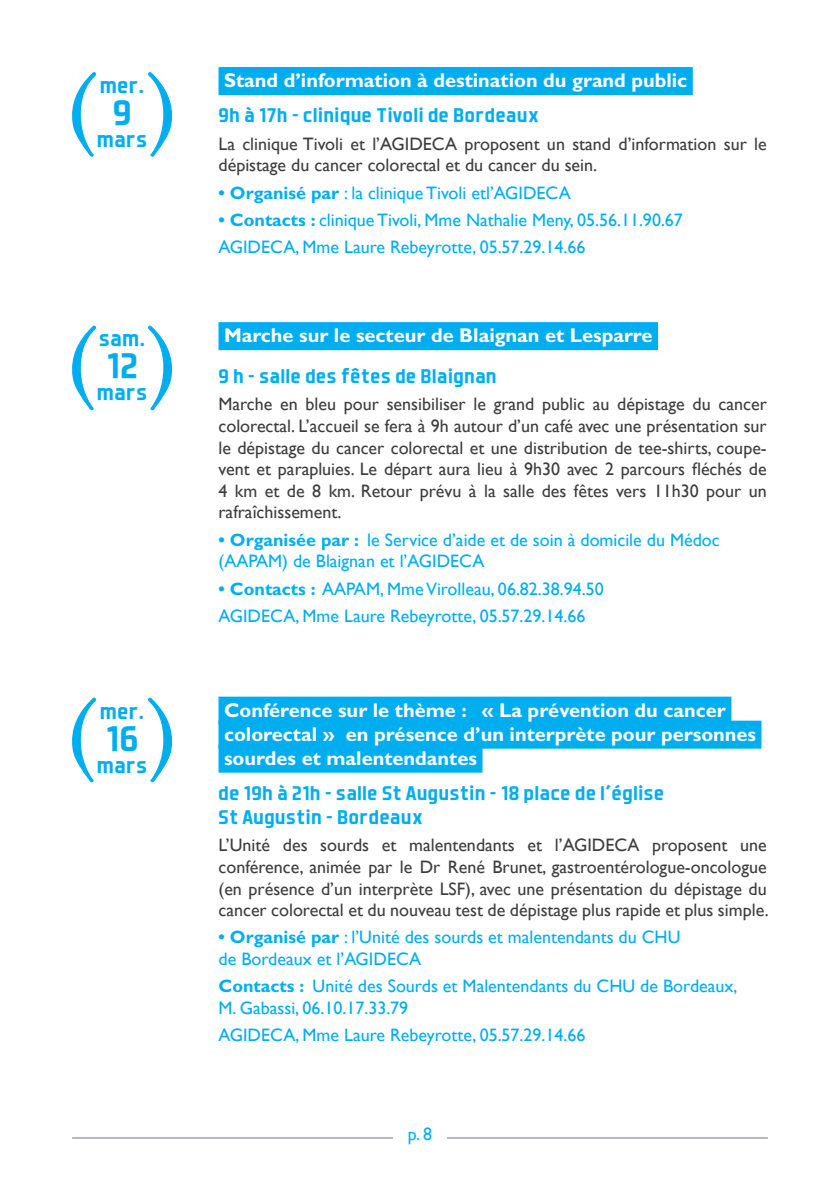
<style>
.page{position:relative;width:840px;height:1191px;background:#fff}
.page>*{position:absolute;margin:0;border:0;box-sizing:border-box;transform-origin:0 0}
.t1{font:700 36px "Aero Matics";color:#00aeef}
.t2{font:700 22px "Aero Matics";letter-spacing:.05em;color:#00aeef}
.t3{font:700 20px/24px "Gill Sans";color:#fff}
.t4{font:700 20px/24px "Aero Matics";letter-spacing:.05em;color:#00aeef}
.t5{font:18px/21.6px "Gill Sans";color:#3e3e3f;text-align:justify}
.t6{font:18px/21.6px "Gill Sans";color:#00aeef}
.t7{font:18px "Gill Sans";color:#00b3ef}
.s1{font-weight:700}
</style>
<div class="page">
<div style="left:218px;top:67px;width:474px;height:28px;background:#00aeef"></div>
<div style="left:218px;top:322px;width:439px;height:28px;background:#00aeef"></div>
<div style="left:218px;top:696px;width:513px;height:28px;background:#00aeef"></div>
<div style="left:218px;top:720px;width:543px;height:28px;background:#00aeef"></div>
<div style="left:218px;top:744px;width:264px;height:28px;background:#00aeef"></div>
<svg style="left:148px;top:72px;width:24px;height:85px"></svg>
<svg style="left:72px;top:72px;width:24px;height:85px"></svg>
<svg style="left:148px;top:325px;width:24px;height:86px"></svg>
<svg style="left:72px;top:325px;width:25px;height:86px"></svg>
<svg style="left:148px;top:697px;width:24px;height:86px"></svg>
<svg style="left:72px;top:697px;width:25px;height:86px"></svg>
<hr style="left:72px;top:1137px;width:321px;height:2px;background:#b8b9bc">
<hr style="left:446px;top:1137px;width:321px;height:2px;background:#b8b9bc">
<p class="t2" style="left:100px;top:73px;width:45px">mer.</p>
<h1 class="t1" style="left:113px;top:92px;width:20px">9</h1>
<p class="t2" style="left:97px;top:127px;width:51px">mars</p>
<p class="t2" style="left:99px;top:326px;width:47px">sam.</p>
<h1 class="t1" style="left:107px;top:345px;width:32px">12</h1>
<p class="t2" style="left:97px;top:380px;width:51px">mars</p>
<p class="t2" style="left:100px;top:698px;width:45px">mer.</p>
<h1 class="t1" style="left:106px;top:717px;width:33px">16</h1>
<p class="t2" style="left:97px;top:752px;width:51px">mars</p>
<p class="t3" style="left:224px;top:68px;width:464px">Stand d’information à destination du grand public</p>
<p class="t4" style="left:218px;top:104px;width:321px">9h à 17h - clinique Tivoli de Bordeaux</p>
<p class="t5" style="left:218px;top:133px;width:549px">La clinique Tivoli et l’AGIDECA proposent un stand d’information sur le dépistage du cancer colorectal et du cancer du sein.</p>
<p class="t6" style="left:218px;top:181px;width:353px"><span class="s1">• Organisé par</span> : la clinique Tivoli etl’AGIDECA</p>
<p class="t6" style="left:218px;top:206px;width:465px;line-height:27.2px"><span class="s1">• Contacts :</span> clinique Tivoli, Mme Nathalie Meny, 05.56.11.90.67<br>AGIDECA, Mme Laure Rebeyrotte, 05.57.29.14.66</p>
<p class="t3" style="left:224px;top:323px;width:429px">Marche sur le secteur de Blaignan et Lesparre</p>
<p class="t4" style="left:218px;top:364px;width:279px">9 h - salle des fêtes de Blaignan</p>
<p class="t5" style="left:218px;top:393px;width:549px">Marche en bleu pour sensibiliser le grand public au dépistage du cancer colorectal. L’accueil se fera à 9h autour d’un café avec une présentation sur le dépistage du cancer colorectal et une distribution de tee-shirts, coupe&shy;vent et parapluies. Le départ aura lieu à 9h30 avec 2 parcours fléchés de 4 km et de 8 km. Retour prévu à la salle des fêtes vers 11h30 pour un rafraîchissement.</p>
<p class="t6" style="left:218px;top:529px;width:502px"><span class="s1">• Organisée par :</span> le Service d’aide et de soin à domicile du Médoc (AAPAM) de Blaignan et l’AGIDECA</p>
<p class="t6" style="left:218px;top:575px;width:386px;line-height:27.2px"><span class="s1">• Contacts :</span> AAPAM, Mme Virolleau, 06.82.38.94.50<br>AGIDECA, Mme Laure Rebeyrotte, 05.57.29.14.66</p>
<p class="t3" style="left:224px;top:698px;width:533px">Conférence sur le thème : « La prévention du cancer colorectal » en présence d’un interprète pour personnes sourdes et malentendantes</p>
<p class="t4" style="left:218px;top:781px;width:446px">de 19h à 21h - salle St Augustin - 18 place de l’église<br>St Augustin - Bordeaux</p>
<p class="t5" style="left:218px;top:834px;width:551px">L’Unité des sourds et malentendants et l’AGIDECA proposent une conférence, animée par le Dr René Brunet, gastroentérologue-oncologue (en présence d’un interprète LSF), avec une présentation du dépistage du cancer colorectal et du nouveau test de dépistage plus rapide et plus simple.</p>
<p class="t6" style="left:218px;top:926px;width:463px"><span class="s1">• Organisé par</span> : l’Unité des sourds et malentendants du CHU de Bordeaux et l’AGIDECA</p>
<p class="t6" style="left:218px;top:975px;width:520px"><span class="s1">Contacts :</span> Unité des Sourds et Malentendants du CHU de Bordeaux,<br>M. Gabassi, 06.10.17.33.79</p>
<p class="t6" style="left:218px;top:1024px;width:368px">AGIDECA, Mme Laure Rebeyrotte, 05.57.29.14.66</p>
<p class="t7" style="left:407px;top:1123px;width:26px">p. 8</p>
</div>
